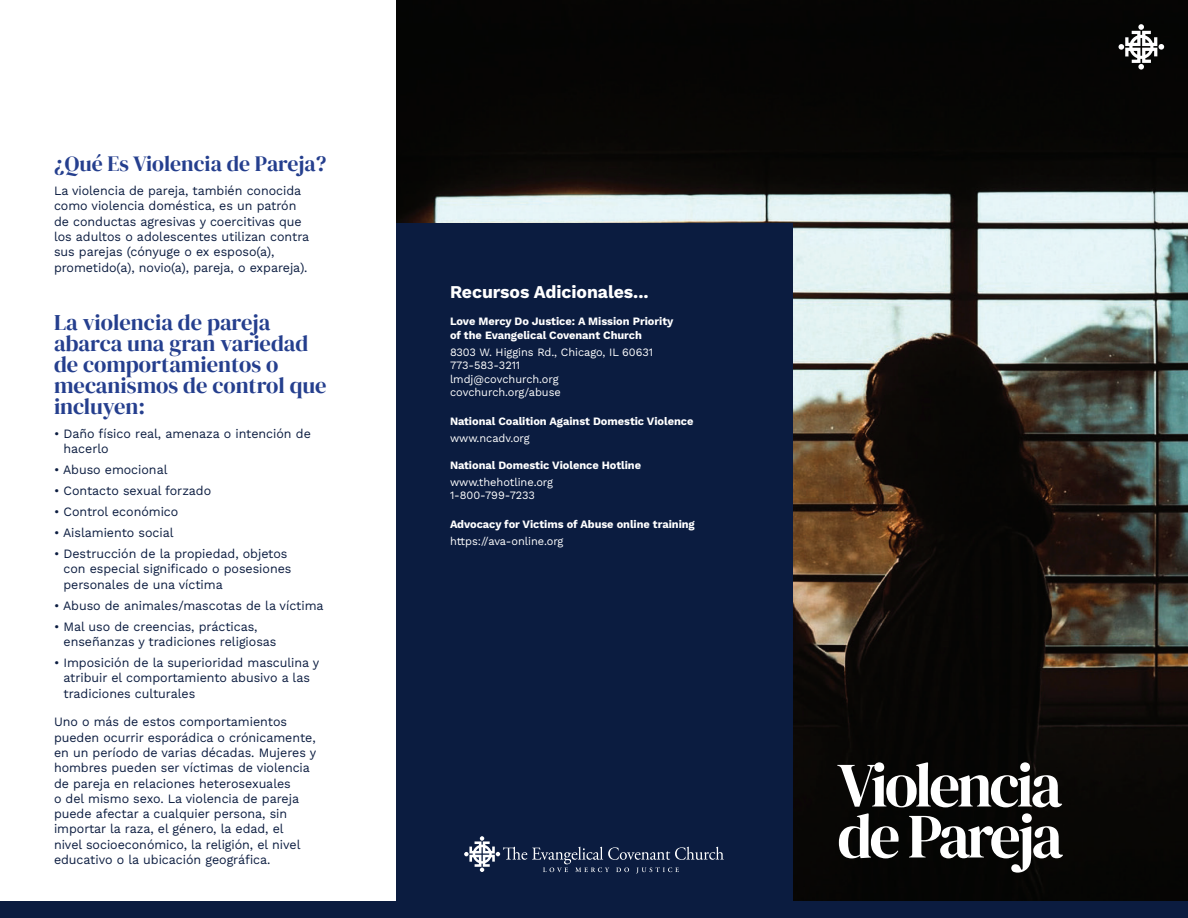
<style>
.page{position:relative;width:1188px;height:918px;background:#fff}
.page>*{position:absolute;margin:0;border:0;box-sizing:border-box;transform-origin:0 0}
.t1{font:63px/51px "DM Serif Display";letter-spacing:-.05em;color:#fff}
.t2{font:22.5px/21px "DM Serif Display";color:#253f8e}
.t3{font:21.75px "DM Serif Display";color:#253f8e}
.t4{font:700 18px "Work Sans";letter-spacing:-.005em;color:#fff}
.t5{font:12.75px/15.3px "Work Sans";letter-spacing:-.005em;color:#0b1c40}
.t6{font:700 11.25px/13.5px "Work Sans";letter-spacing:-.005em;color:#fff}
.t7{font:11.25px/13.5px "Work Sans";letter-spacing:-.005em;color:#fff}
</style>
<div class="page">
<img style="left:396px;top:0;width:792px;height:902px">
<div style="left:396px;top:224px;width:397px;height:694px;background:#0b1c40"></div>
<svg style="left:1119px;top:24px;width:45px;height:46px"></svg>
<div style="left:0;top:902px;width:1188px;height:16px;background:#0b1c40"></div>
<svg style="left:464px;top:836px;width:260px;height:37px"></svg>
<h3 class="t3" style="left:54px;top:154px;width:274px">¿Qué Es Violencia de Pareja?</h3>
<p class="t5" style="left:54px;top:184px;width:257px">La violencia de pareja, también conocida como violencia doméstica, es un patrón de conductas agresivas y coercitivas que los adultos o adolescentes utilizan contra sus parejas (cónyuge o ex esposo(a), prometido(a), novio(a), pareja, o expareja).</p>
<h2 class="t2" style="left:54px;top:313px;width:274px">La violencia de pareja abarca una gran variedad de comportamientos o mecanismos de control que incluyen:</h2>
<p class="t5" style="left:64px;top:427px;width:249px;text-indent:-10px">• Daño físico real, amenaza o intención de hacerlo</p>
<p class="t5" style="left:54px;top:463px;width:115px">• Abuso emocional</p>
<p class="t5" style="left:54px;top:484px;width:159px">• Contacto sexual forzado</p>
<p class="t5" style="left:54px;top:505px;width:126px">• Control económico</p>
<p class="t5" style="left:54px;top:526px;width:121px">• Aislamiento social</p>
<p class="t5" style="left:64px;top:547px;width:229px;text-indent:-10px">• Destrucción de la propiedad, objetos con especial significado o posesiones personales de una víctima</p>
<p class="t5" style="left:54px;top:599px;width:271px">• Abuso de animales/mascotas de la víctima</p>
<p class="t5" style="left:64px;top:620px;width:214px;text-indent:-10px">• Mal uso de creencias, prácticas, enseñanzas y tradiciones religiosas</p>
<p class="t5" style="left:64px;top:656px;width:257px;text-indent:-10px">• Imposición de la superioridad masculina y atribuir el comportamiento abusivo a las tradiciones culturales</p>
<p class="t5" style="left:54px;top:715px;width:264px">Uno o más de estos comportamientos pueden ocurrir esporádica o crónicamente, en un período de varias décadas. Mujeres y hombres pueden ser víctimas de violencia de pareja en relaciones heterosexuales<br>o del mismo sexo. La violencia de pareja puede afectar a cualquier persona, sin importar la raza, el género, la edad, el<br>nivel socioeconómico, la religión, el nivel educativo o la ubicación geográfica.</p>
<h3 class="t4" style="left:450px;top:285px;width:200px">Recursos Adicionales...</h3>
<p class="t6" style="left:450px;top:316px;width:225px">Love Mercy Do Justice: A Mission Priority of the Evangelical Covenant Church</p>
<p class="t7" style="left:450px;top:346px;width:205px">8303 W. Higgins Rd., Chicago, IL 60631<br>773-583-3211<br>lmdj@covchurch.org covchurch.org/abuse</p>
<p class="t6" style="left:450px;top:415px;width:245px">National Coalition Against Domestic Violence</p>
<p class="t7" style="left:450px;top:432px;width:81px">www.ncadv.org</p>
<p class="t6" style="left:450px;top:459px;width:193px">National Domestic Violence Hotline</p>
<p class="t7" style="left:450px;top:476px;width:105px">www.thehotline.org<br>1-800-799-7233</p>
<p class="t6" style="left:450px;top:519px;width:246px">Advocacy for Victims of Abuse online training</p>
<p class="t7" style="left:450px;top:536px;width:115px">https://ava-online.org</p>
<h1 class="t1" style="left:837px;top:764px;width:227px">Violencia de Pareja</h1>
</div>
